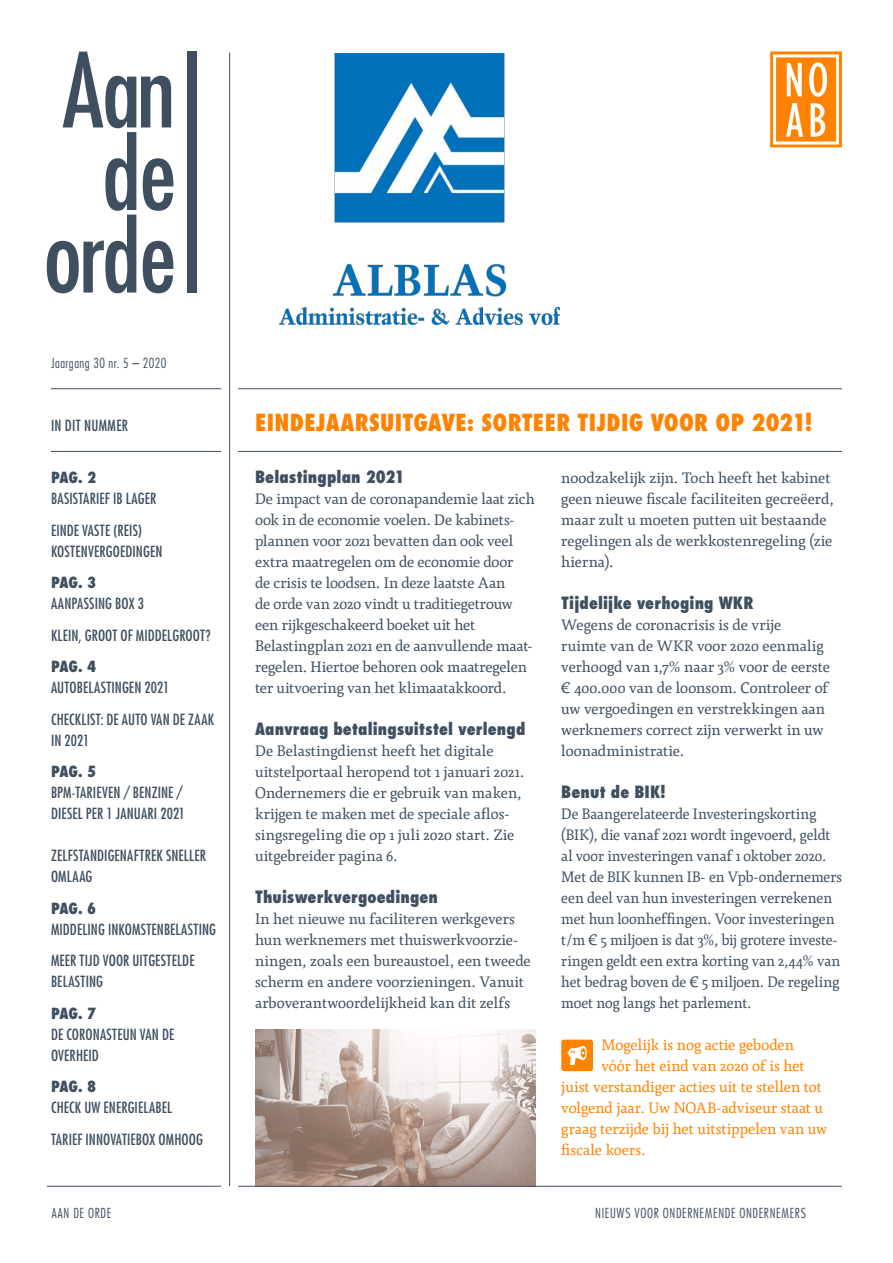
<style>
.page{position:relative;width:893px;height:1263px;background:#fff}
.page>*{position:absolute;margin:0;border:0;box-sizing:border-box;transform-origin:0 0}
.t1{font:800 condensed 22.95px "Futura Std";letter-spacing:.01em;color:#ff8200}
.Bold-tussenkopje{font:800 condensed 16.5px "Futura Std";letter-spacing:.005em;color:#3f4f60}
.t2{font:15px/21px "Agendatype";color:#3f4f60}
.t3{font:15px/21px "Agendatype";color:#3f4f60;scale:.96 1}
.Inhoud{font:condensed 15px/21px "Futura Std";letter-spacing:.01em;color:#3f4f60}
.t4{font:15px "Agendatype";letter-spacing:.005em;color:#ff8200}
.Inhoudkopje{font:800 condensed 15px "Futura Std";letter-spacing:-.01em;color:#3f4f60}
.t5{font:300 condensed 13.5px "Futura Std";letter-spacing:.045em;color:#3f4f60}
</style>
<div class="page">
<svg style="left:47px;top:52px;width:126px;height:241px"></svg>
<div style="left:187px;top:51px;width:10px;height:242px;background:#3f4f60"></div>
<hr style="left:229px;top:53px;width:1px;height:1133px;background:#3f4f60">
<hr style="left:51px;top:388px;width:170px;height:1px;background:#3f4f60">
<hr style="left:238px;top:388px;width:604px;height:1px;background:#3f4f60">
<hr style="left:238px;top:451px;width:604px;height:1px;background:#3f4f60">
<hr style="left:51px;top:451px;width:170px;height:1px;background:#3f4f60">
<hr style="left:47px;top:1186px;width:174px;height:1px;background:#3f4f60">
<img style="left:255px;top:1029px;width:281px;height:157px">
<hr style="left:238px;top:1186px;width:604px;height:1px;background:#3f4f60">
<svg style="left:561px;top:1040px;width:32px;height:31px"></svg>
<svg style="left:770px;top:51px;width:72px;height:96px"></svg>
<img style="left:280px;top:53px;width:279px;height:271px">
<p class="t5" style="left:51px;top:355px;width:117px">Jaargang 30 nr. 5 – 2020</p>
<p class="Inhoud" style="left:51px;top:414px;width:79px">IN DIT NUMMER</p>
<p class="Inhoudkopje" style="left:51px;top:468px;width:47px">PAG. 2</p>
<p class="Inhoud" style="left:51px;top:488px;width:107px">BASISTARIEF IB LAGER</p>
<p class="Inhoud" style="left:51px;top:519px;width:113px">EINDE VASTE (REIS)<br>KOSTENVERGOEDINGEN</p>
<p class="Inhoudkopje" style="left:51px;top:573px;width:47px">PAG. 3</p>
<p class="Inhoud" style="left:51px;top:593px;width:95px">AANPASSING BOX 3</p>
<p class="Inhoud" style="left:51px;top:624px;width:161px">KLEIN, GROOT OF MIDDELGROOT?</p>
<p class="Inhoudkopje" style="left:51px;top:657px;width:47px">PAG. 4</p>
<p class="Inhoud" style="left:51px;top:677px;width:120px">AUTOBELASTINGEN 2021</p>
<p class="Inhoud" style="left:51px;top:708px;width:165px">CHECKLIST: DE AUTO VAN DE ZAAK<br>IN 2021</p>
<p class="Inhoudkopje" style="left:51px;top:762px;width:47px">PAG. 5</p>
<p class="Inhoud" style="left:51px;top:782px;width:136px">BPM-TARIEVEN / BENZINE /<br>DIESEL PER 1 JANUARI 2021</p>
<p class="Inhoud" style="left:51px;top:845px;width:156px">ZELFSTANDIGENAFTREK SNELLER<br>OMLAAG</p>
<p class="Inhoudkopje" style="left:51px;top:899px;width:47px">PAG. 6</p>
<p class="Inhoud" style="left:51px;top:918px;width:167px">MIDDELING INKOMSTENBELASTING</p>
<p class="Inhoud" style="left:51px;top:950px;width:145px">MEER TIJD VOOR UITGESTELDE<br>BELASTING</p>
<p class="Inhoudkopje" style="left:51px;top:1004px;width:47px">PAG. 7</p>
<p class="Inhoud" style="left:51px;top:1023px;width:125px">DE CORONASTEUN VAN DE<br>OVERHEID</p>
<p class="Inhoudkopje" style="left:51px;top:1077px;width:47px">PAG. 8</p>
<p class="Inhoud" style="left:51px;top:1097px;width:123px">CHECK UW ENERGIELABEL</p>
<p class="Inhoud" style="left:51px;top:1128px;width:154px">TARIEF INNOVATIEBOX OMHOOG</p>
<p class="t1" style="left:255px;top:408px;width:558px">EINDEJAARSUITGAVE: SORTEER TIJDIG VOOR OP 2021!</p>
<p class="Bold-tussenkopje" style="left:255px;top:467px;width:151px">Belastingplan 2021</p>
<p class="t2" style="left:255px;top:488px;width:281px">De impact van de coronapandemie laat zich ook in de economie voelen. De kabinets&shy;plannen voor 2021 bevatten dan ook veel extra maatregelen om de economie door<br>de crisis te loodsen. In deze laatste Aan<br>de orde van 2020 vindt u traditiegetrouw een rijkgeschakeerd boeket uit het Belastingplan 2021 en de aanvullende maat&shy;regelen. Hiertoe behoren ook maatregelen ter uitvoering van het klimaatakkoord.</p>
<p class="Bold-tussenkopje" style="left:255px;top:719px;width:272px">Aanvraag betalingsuitstel verlengd</p>
<p class="t2" style="left:255px;top:740px;width:271px">De Belastingdienst heeft het digitale uitstelportaal heropend tot 1 januari 2021.<br>Ondernemers die er gebruik van maken, krijgen te maken met de speciale aflos&shy;singsregeling die op 1 juli 2020 start. Zie uitgebreider pagina 6.</p>
<p class="Bold-tussenkopje" style="left:255px;top:887px;width:184px">Thuiswerkvergoedingen</p>
<p class="t2" style="left:255px;top:908px;width:277px">In het nieuwe nu faciliteren werkgevers hun werknemers met thuiswerkvoorzie&shy;ningen, zoals een bureaustoel, een tweede scherm en andere voorzieningen. Vanuit arboverantwoordelijkheid kan dit zelfs</p>
<p class="t2" style="left:561px;top:467px;width:274px">noodzakelijk zijn. Toch heeft het kabinet geen nieuwe fiscale faciliteiten gecreëerd, maar zult u moeten putten uit bestaande regelingen als de werkkostenregeling (zie hierna).</p>
<p class="Bold-tussenkopje" style="left:561px;top:593px;width:194px">Tijdelijke verhoging WKR</p>
<p class="t2" style="left:561px;top:614px;width:270px">Wegens de coronacrisis is de vrije ruimte van de WKR voor 2020 eenmalig verhoogd van 1,7% naar 3% voor de eerste € 400.000 van de loonsom. Controleer of uw vergoedingen en verstrekkingen aan werknemers correct zijn verwerkt in uw loonadministratie.</p>
<p class="Bold-tussenkopje" style="left:561px;top:782px;width:106px">Benut de BIK!</p>
<p class="t3" style="left:561px;top:803px;width:294px">De Baangerelateerde Investeringskorting (BIK), die vanaf 2021 wordt ingevoerd, geldt al voor investeringen vanaf 1 oktober 2020.<br>Met de BIK kunnen IB- en Vpb-ondernemers een deel van hun investeringen verrekenen met hun loonheffingen. Voor investeringen t/m € 5 miljoen is dat 3%, bij grotere investe&shy;ringen geldt een extra korting van 2,44% van het bedrag boven de € 5 miljoen. De regeling moet nog langs het parlement.</p>
<p class="t4" style="left:601px;top:1035px;width:194px">Mogelijk is nog actie geboden</p>
<p class="t4" style="left:601px;top:1056px;width:205px">vóór het eind van 2020 of is het</p>
<p class="t4" style="left:561px;top:1077px;width:262px">juist verstandiger acties uit te stellen tot</p>
<p class="t4" style="left:561px;top:1098px;width:263px">volgend jaar. Uw NOAB-adviseur staat u</p>
<p class="t4" style="left:561px;top:1119px;width:267px">graag terzijde bij het uitstippelen van uw</p>
<p class="t4" style="left:561px;top:1140px;width:86px">fiscale koers.</p>
<p class="t5" style="left:52px;top:1205px;width:61px">AAN DE ORDE</p>
<p class="t5" style="left:595px;top:1205px;width:212px">NIEUWS VOOR ONDERNEMENDE ONDERNEMERS</p>
</div>
